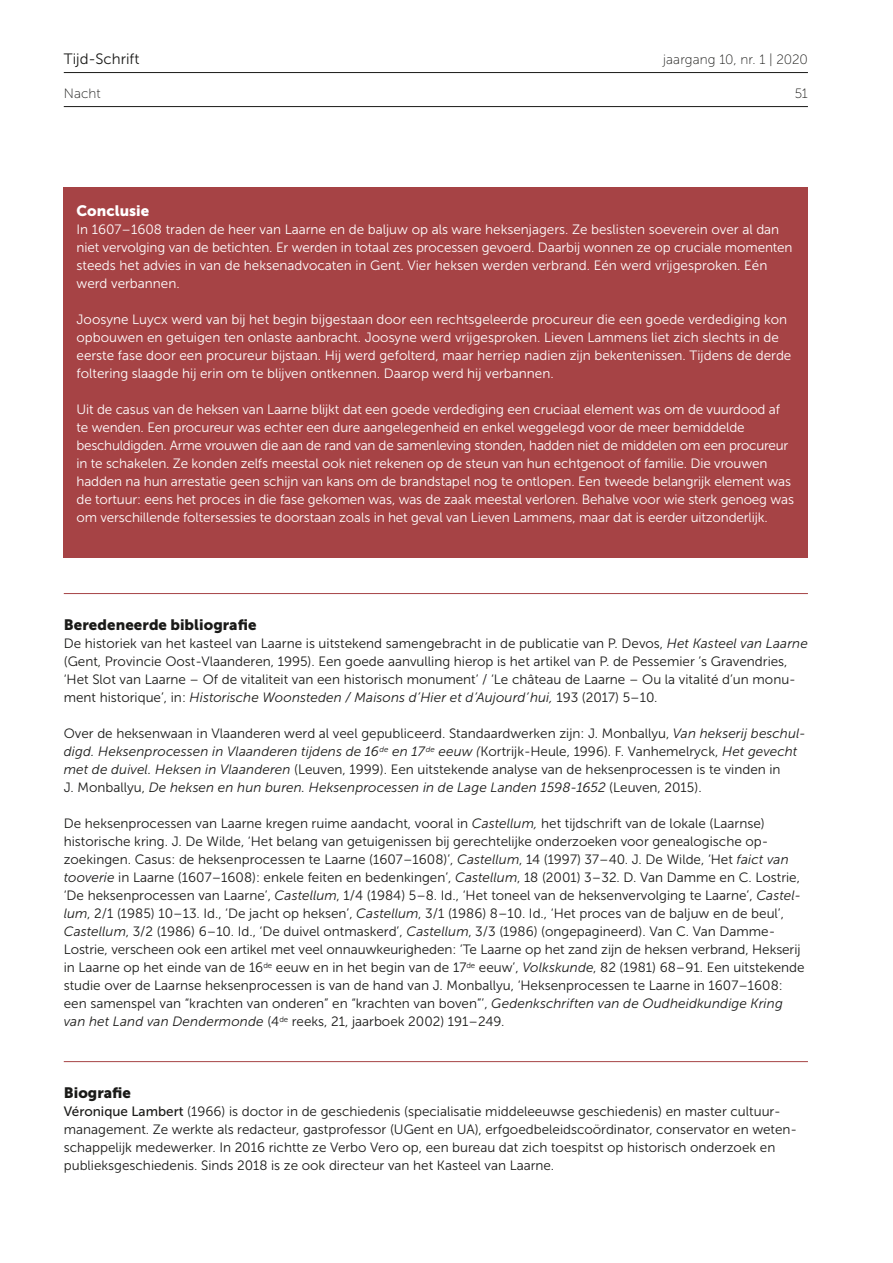
<style>
.page{position:relative;width:893px;height:1263px;background:#fff}
.page>*{position:absolute;margin:0;border:0;box-sizing:border-box;transform-origin:0 0}
.t1{font:15px "Museo Sans 900";letter-spacing:.005em;color:#1a1a18}
.t2{font:15px "Museo Sans 300";letter-spacing:.005em;color:#1a1a18}
.t3{font:15px "Museo Sans 900";letter-spacing:.005em;color:#fff}
.t4{font:13.5px/18px "Museo Sans 300";color:#1a1a18}
.t5{font:13.5px/18px "Museo Sans 300";letter-spacing:-.01em;color:#fff}
.t6{font:13.5px "Museo Sans 100";letter-spacing:.005em;color:#1a1a18}
.s1{font-style:italic}
.s2{font-family:"Museo Sans 500"}
</style>
<div class="page">
<div style="left:64px;top:188px;width:744px;height:370px;background:#a64345"></div>
<hr style="left:64px;top:593px;width:744px;height:1px;background:#a64345">
<hr style="left:64px;top:1061px;width:744px;height:1px;background:#a64345">
<hr style="left:64px;top:72px;width:744px;height:1px;background:#1a1a18">
<hr style="left:64px;top:106px;width:744px;height:1px;background:#1a1a18">
<p class="t2" style="left:64px;top:51px;width:77px">Tijd-Schrift</p>
<p class="t6" style="left:64px;top:86px;width:38px">Nacht</p>
<p class="t6" style="left:663px;top:52px;width:146px">jaargang 10, nr. 1 | 2020</p>
<p class="t6" style="left:795px;top:86px;width:15px">51</p>
<p class="t3" style="left:77px;top:202px;width:74px">Conclusie</p>
<p class="t5" style="left:77px;top:220px;width:718px">In 1607–1608 traden de heer van Laarne en de baljuw op als ware heksenjagers. Ze beslisten soeverein over al dan niet vervolging van de betichten. Er werden in totaal zes processen gevoerd. Daarbij wonnen ze op cruciale momenten steeds het advies in van de heksenadvocaten in Gent. Vier heksen werden verbrand. Eén werd vrijgesproken. Eén werd verbannen.</p>
<p class="t5" style="left:77px;top:310px;width:716px">Joosyne Luycx werd van bij het begin bijgestaan door een rechtsgeleerde procureur die een goede verdediging kon opbouwen en getuigen ten onlaste aanbracht. Joosyne werd vrijgesproken. Lieven Lammens liet zich slechts in de eerste fase door een procureur bijstaan. Hij werd gefolterd, maar herriep nadien zijn bekentenissen. Tijdens de derde foltering slaagde hij erin om te blijven ontkennen. Daarop werd hij verbannen.</p>
<p class="t5" style="left:77px;top:400px;width:719px">Uit de casus van de heksen van Laarne blijkt dat een goede verdediging een cruciaal element was om de vuurdood af te wenden. Een procureur was echter een dure aangelegenheid en enkel weggelegd voor de meer bemiddelde beschuldigden. Arme vrouwen die aan de rand van de samenleving stonden, hadden niet de middelen om een procureur in te schakelen. Ze konden zelfs meestal ook niet rekenen op de steun van hun echtgenoot of familie. Die vrouwen hadden na hun arrestatie geen schijn van kans om de brandstapel nog te ontlopen. Een tweede belangrijk element was de tortuur: eens het proces in die fase gekomen was, was de zaak meestal verloren. Behalve voor wie sterk genoeg was om verschillende foltersessies te doorstaan zoals in het geval van Lieven Lammens, maar dat is eerder uitzonderlijk.</p>
<p class="t1" style="left:64px;top:616px;width:194px">Beredeneerde bibliografie</p>
<p class="t4" style="left:64px;top:634px;width:746px">De historiek van het kasteel van Laarne is uitstekend samengebracht in de publicatie van P. Devos, <span class="s1">Het Kasteel van Laarne </span>(Gent, Provincie Oost-Vlaanderen, 1995). Een goede aanvulling hierop is het artikel van P. de Pessemier ’s Gravendries, ‘Het Slot van Laarne – Of de vitaliteit van een historisch monument’ / ‘Le château de Laarne – Ou la vitalité d’un monu&shy;ment historique’, in: <span class="s1">Historische Woonsteden / Maisons d’Hier et d’Aujourd’hui,</span> 193 (2017) 5–10.</p>
<p class="t4" style="left:64px;top:724px;width:743px">Over de heksenwaan in Vlaanderen werd al veel gepubliceerd. Standaardwerken zijn: J. Monballyu, <span class="s1">Van hekserij beschul&shy;digd. Heksenprocessen in Vlaanderen tijdens de 16</span><sup>de</sup> <span class="s1">en 17</span><sup>de</sup> <span class="s1">eeuw (</span>Kortrijk- Heule, 1996). F. Vanhemelryck, <span class="s1">Het gevecht met de duivel. Heksen in Vlaanderen</span> (Leuven, 1999). Een uitstekende analyse van de heksenprocessen is te vinden in<br>J. Monballyu, <span class="s1">De heksen en hun buren. Heksenprocessen in de Lage Landen 1598-1652</span> (Leuven, 2015).</p>
<p class="t4" style="left:64px;top:814px;width:742px">De heksenprocessen van Laarne kregen ruime aandacht, vooral in <span class="s1">Castellum,</span> het tijdschrift van de lokale (Laarnse) historische kring. J. De Wilde, ‘Het belang van getuigenissen bij gerechtelijke onderzoeken voor genealogische op&shy;zoekingen. Casus: de heksenprocessen te Laarne (1607–1608)’, <span class="s1">Castellum</span>, 14 (1997) 37–40. J. De Wilde, ‘Het <span class="s1">faict van tooverie</span> in Laarne (1607–1608): enkele feiten en bedenkingen’, <span class="s1">Castellum</span>, 18 (2001) 3–32. D. Van Damme en C. Lostrie, ‘De heksenprocessen van Laarne’, <span class="s1">Castellum</span>, 1/4 (1984) 5–8. Id., ‘Het toneel van de heksenvervolging te Laarne’, <span class="s1">Castel&shy;lum</span>, 2/1 (1985) 10–13. Id., ‘De jacht op heksen’, <span class="s1">Castellum</span>, 3/1 (1986) 8–10. Id., ‘Het proces van de baljuw en de beul’, <span class="s1">Castellum</span>, 3/2 (1986) 6–10. Id., ‘De duivel ontmaskerd’, <span class="s1">Castellum</span>, 3/3 (1986) (ongepagineerd). Van C. Van Damme-Lostrie, verscheen ook een artikel met veel onnauwkeurigheden: ‘Te Laarne op het zand zijn de heksen verbrand, Hekserij in Laarne op het einde van de 16<sup>de</sup> eeuw en in het begin van de 17<sup>de</sup> eeuw’, <span class="s1">Volkskunde</span>, 82 (1981) 68–91. Een uitstekende studie over de Laarnse heksenprocessen is van de hand van J. Monballyu, ‘Heksenprocessen te Laarne in 1607–1608: een samenspel van “krachten van onderen” en “krachten van boven”’, <span class="s1">Gedenkschriften van de Oudheidkundige Kring van het Land van Dendermonde</span> (4<sup>de</sup> reeks, 21, jaarboek 2002) 191–249.</p>
<p class="t1" style="left:64px;top:1084px;width:69px">Biografie</p>
<p class="t4" style="left:64px;top:1102px;width:735px"><span class="s2">Véronique Lambert</span> (1966) is doctor in de geschiedenis (specialisatie middeleeuwse geschiedenis) en master cultuur&shy;management. Ze werkte als redacteur, gastprofessor (UGent en UA), erfgoedbeleidscoördinator, conservator en weten&shy;schappelijk medewerker. In 2016 richtte ze Verbo Vero op, een bureau dat zich toespitst op historisch onderzoek en publieksgeschiedenis. Sinds 2018 is ze ook directeur van het Kasteel van Laarne.</p>
</div>
